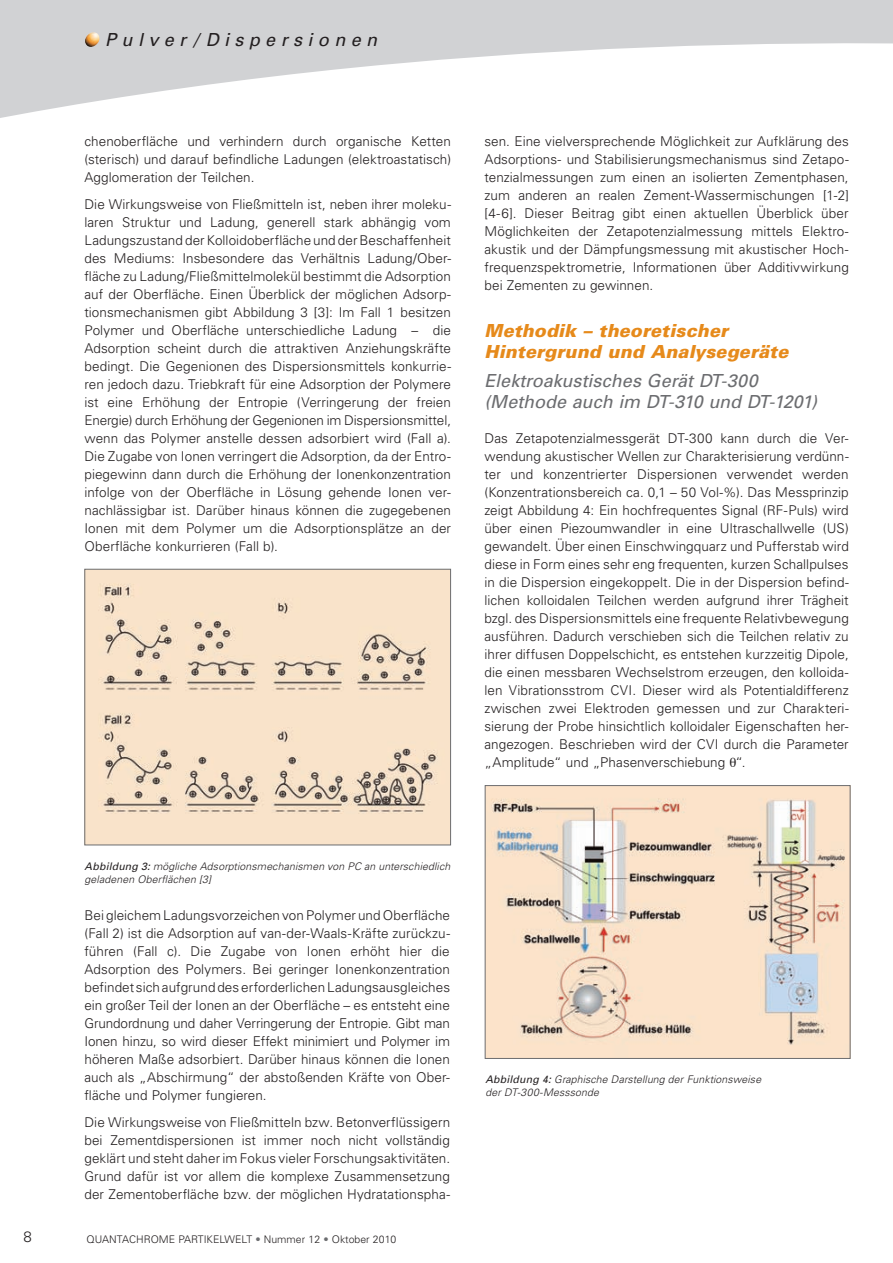
<style>
.page{position:relative;width:893px;height:1263px;background:#fff}
.page>*{position:absolute;margin:0;border:0;box-sizing:border-box;transform-origin:0 0}
.t1{font:italic 18px/21px "Univers";color:#6c6d70}
.t2{font:italic 900 18px/21px "Univers";letter-spacing:.005em;color:#e68a1b}
.t3{font:italic 18px "Univers";letter-spacing:.3em;color:#231f20}
.t4{font:300 15px "Univers";color:#231f20}
.t5{font:300 13.5px/18px "Univers";color:#231f20;text-align:justify}
.t6{font:italic 300 10.5px/13.5px "Univers";letter-spacing:.015em;color:#231f20}
.t7{font:300 10.5px "Univers";color:#231f20}
.s1{font-weight:400}
.s2{color:#6c6d70}
</style>
<div class="page">
<svg style="left:0;top:0;width:893px;height:118px;fill:#d1d2d4"></svg>
<img style="left:84px;top:32px;width:16px;height:15px">
<img style="left:86px;top:571px;width:363px;height:272px">
<div style="left:84px;top:569px;width:367px;height:276px;border:1px solid #6c6d70"></div>
<img style="left:487px;top:787px;width:361px;height:270px">
<div style="left:485px;top:785px;width:365px;height:274px;border:1px solid #6c6d70"></div>
<h1 class="t3" style="left:105px;top:33px;width:273px">Pulver/Dispersionen</h1>
<p class="t5" style="left:84px;top:133px;width:368px">chen oberfläche und verhindern durch organische Ketten (sterisch) und darauf befindliche Ladungen (elektroastatisch)<br>Agglomeration der Teilchen.</p>
<p class="t5" style="left:84px;top:196px;width:368px">Die Wirkungsweise von Fließmitteln ist, neben ihrer moleku&shy;laren Struktur und Ladung, generell stark abhängig vom Ladungszustand der Kolloidoberfläche und der Beschaffenheit des Mediums: Insbesondere das Verhältnis Ladung/Ober&shy;fläche zu Ladung/Fließmittelmolekül bestimmt die Adsorption auf der Oberfläche. Einen Überblick der möglichen Adsorp&shy;tionsmechanismen gibt Abbildung 3 [3]: Im Fall 1 besitzen Polymer und Oberfläche unterschiedliche Ladung – die Adsorption scheint durch die attraktiven Anziehungs kräfte bedingt. Die Gegenionen des Dispersionsmittels konkurrie&shy;ren jedoch dazu. Triebkraft für eine Adsorption der Polymere ist eine Erhöhung der Entropie (Verringerung der freien Energie) durch Erhöhung der Gegenionen im Dis per sionsmittel, wenn das Polymer anstelle dessen adsorbiert wird (Fall a).<br>Die Zugabe von Ionen verringert die Adsorption, da der Entro&shy;piegewinn dann durch die Erhöhung der Ionen kon zen tration infolge von der Oberfläche in Lösung gehende Ionen ver&shy;nachlässigbar ist. Darüber hinaus können die zugegebenen Ionen mit dem Polymer um die Adsorp tionsplätze an der Oberfläche konkurrieren (Fall b).</p>
<p class="t5" style="left:484px;top:133px;width:366px">sen. Eine vielversprechende Möglichkeit zur Aufklärung des Adsorptions- und Stabilisierungsmechanismus sind Zetapo&shy;ten zial messungen zum einen an isolierten Zementphasen, zum anderen an realen Zement-Wassermischungen [1-2] [4-6]. Dieser Beitrag gibt einen aktuellen Überblick über Möglichkeiten der Zetapotenzialmessung mittels Elektro&shy;akustik und der Dämpfungsmessung mit akustischer Hoch&shy;frequenz spektrometrie, Informationen über Additivwirkung bei Zementen zu gewinnen.</p>
<h1 class="t2" style="left:484px;top:321px;width:305px">Methodik – theoretischer<br>Hintergrund und Analysegeräte</h1>
<h1 class="t1" style="left:484px;top:372px;width:334px">Elektroakustisches Gerät DT-300 (Methode auch im DT-310 und DT-1201)</h1>
<p class="t5" style="left:484px;top:430px;width:366px">Das Zetapotenzialmessgerät DT-300 kann durch die Ver&shy;wendung akustischer Wellen zur Charakterisierung verdünn&shy;ter und konzentrierter Dispersionen verwendet werden (Konzentrationsbereich ca. 0,1 – 50 Vol-%). Das Messprinzip zeigt Abbildung 4: Ein hochfrequentes Signal (RF-Puls) wird über einen Piezoumwandler in eine Ultraschallwelle (US) gewandelt. Über einen Einschwingquarz und Pufferstab wird diese in Form eines sehr eng frequenten, kurzen Schallpulses in die Dispersion eingekoppelt. Die in der Dispersion befind&shy;lichen kolloidalen Teilchen werden aufgrund ihrer Trägheit bzgl. des Dispersionsmittels eine frequente Relativbewegung ausführen. Dadurch verschieben sich die Teilchen relativ zu ihrer diffusen Doppelschicht, es entstehen kurzzeitig Dipole, die einen messbaren Wechselstrom erzeugen, den kolloida&shy;len Vibrationsstrom CVI. Dieser wird als Potentialdifferenz zwischen zwei Elektroden gemessen und zur Charak teri&shy;sierung der Probe hinsichtlich kolloidaler Eigenschaften her&shy;angezogen. Beschrieben wird der CVI durch die Parameter „Amplitude“ und „Phasenverschiebung “.</p>
<p class="t6" style="left:85px;top:860px;width:367px"><span class="s1">Abbildung 3:</span> mögliche Adsorptionsmechanismen von PC an unterschiedlich geladenen Oberflächen [3]</p>
<p class="t5" style="left:84px;top:907px;width:367px">Bei gleichem Ladungsvorzeichen von Polymer und Oberfläche (Fall 2) ist die Adsorption auf van-der-Waals-Kräfte zurückzu&shy;führen (Fall c). Die Zugabe von Ionen erhöht hier die Adsorption des Polymers. Bei geringer Ionenkonzentration befindet sich aufgrund des erforderlichen Ladungsausgleiches ein großer Teil der Ionen an der Oberfläche – es entsteht eine Grundordnung und daher Verringerung der Entropie. Gibt man Ionen hinzu, so wird dieser Effekt minimiert und Polymer im höheren Maße adsorbiert. Darüber hinaus können die Ionen auch als „Abschirmung“ der abstoßenden Kräfte von Ober&shy;fläche und Polymer fungieren.</p>
<p class="t5" style="left:84px;top:1114px;width:367px">Die Wirkungsweise von Fließmitteln bzw. Betonverflüssigern bei Zementdispersionen ist immer noch nicht vollständig geklärt und steht daher im Fokus vieler Forschungsaktivitäten.<br>Grund dafür ist vor allem die komplexe Zusammensetzung der Zementoberfläche bzw. der möglichen Hydratations pha-</p>
<p class="t4" style="left:24px;top:1231px;width:10px">8</p>
<p class="t7" style="left:86px;top:1236px;width:311px">QUANTACHROME PARTIKELWELT <span class="s2">•</span> Nummer 12 <span class="s2">•</span> Oktober 2010</p>
<p class="t6" style="left:485px;top:1073px;width:277px"><span class="s1">Abbildung 4:</span> Graphische Darstellung der Funktionsweise der DT-300-Messsonde</p>
</div>
